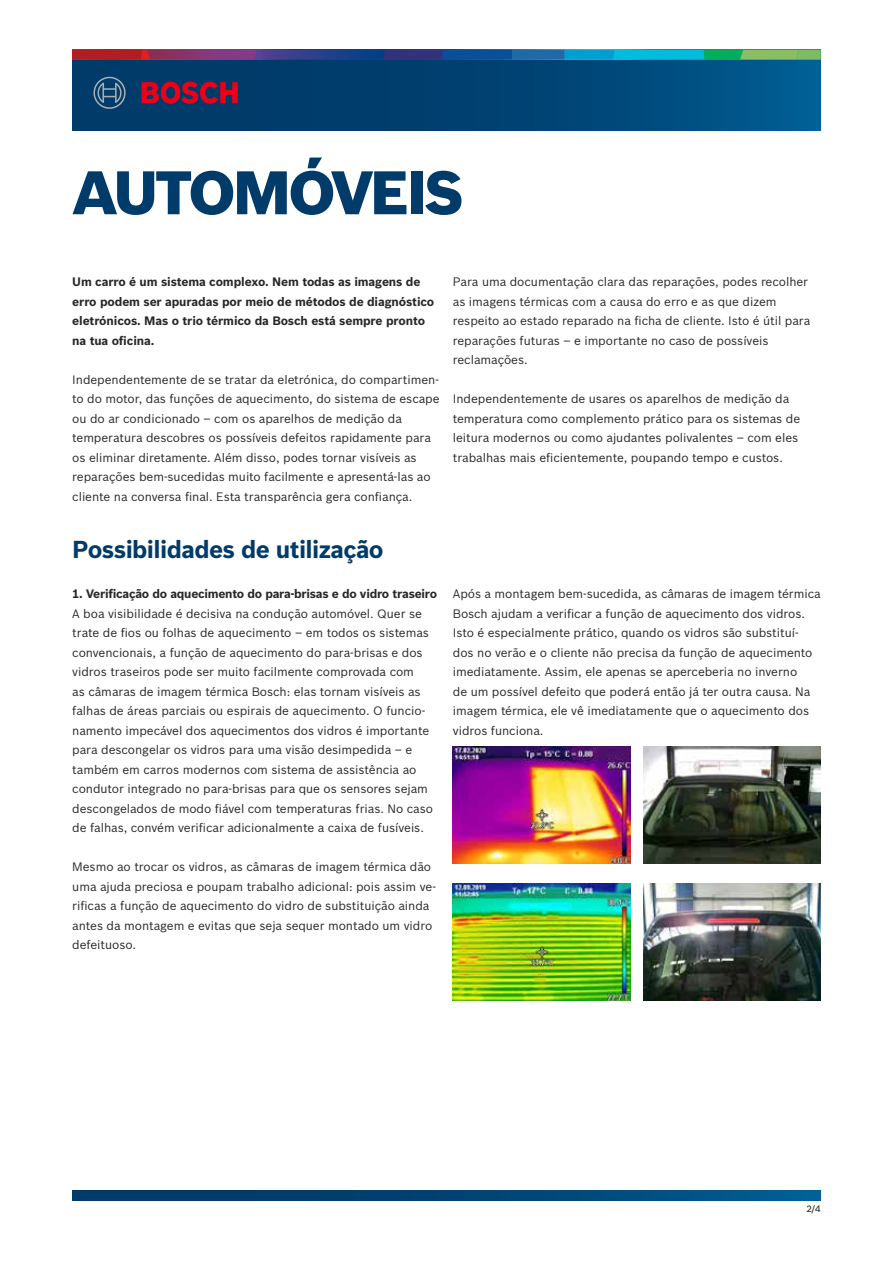
<style>
.page{position:relative;width:893px;height:1263px;background:#fff}
.page>*{position:absolute;margin:0;border:0;box-sizing:border-box;transform-origin:0 0}
.t1{font:900 60px "Bosch Sans";letter-spacing:-.05em;color:#003b6a}
.t2{font:700 24px "Bosch Sans";letter-spacing:-.025em;color:#003b6a}
.t3{font:12px/19.5px "Bosch Sans";letter-spacing:-.005em;color:#292829}
.t4{font:700 12px/19.5px "Bosch Sans";letter-spacing:-.01em;color:#292829}
.t5{font:500 9px "Bosch Sans";color:#292829}
</style>
<div class="page">
<img style="left:453px;top:747px;width:177px;height:117px">
<img style="left:643px;top:747px;width:178px;height:117px">
<img style="left:453px;top:883px;width:177px;height:117px">
<img style="left:643px;top:883px;width:178px;height:117px">
<svg style="left:72px;top:59px;width:749px;height:71px"></svg>
<svg style="left:72px;top:1191px;width:749px;height:9px"></svg>
<svg style="left:72px;top:50px;width:749px;height:9px"></svg>
<svg style="left:142px;top:82px;width:96px;height:22px"></svg>
<svg style="left:93px;top:77px;width:33px;height:32px"></svg>
<h1 class="t1" style="left:72px;top:147px;width:393px">AUTOMÓVEIS</h1>
<p class="t4" style="left:72px;top:271px;width:364px">Um carro é um sistema complexo. Nem todas as imagens de erro podem ser apuradas por meio de métodos de diagnóstico eletrónicos. Mas o trio térmico da Bosch está sempre pronto na tua oficina.</p>
<p class="t3" style="left:72px;top:369px;width:369px">Independentemente de se tratar da eletrónica, do compartimen&shy;to do motor, das funções de aquecimento, do sistema de escape ou do ar condicionado – com os aparelhos de medição da temperatura descobres os possíveis defeitos rapidamente para os eliminar diretamente. Além disso, podes tornar visíveis as reparações bem-sucedidas muito facilmente e apresentá-las ao cliente na conversa final. Esta transparência gera confiança.</p>
<p class="t3" style="left:453px;top:271px;width:359px">Para uma documentação clara das reparações, podes recolher as imagens térmicas com a causa do erro e as que dizem respeito ao estado reparado na ficha de cliente. Isto é útil para reparações futuras – e importante no caso de possíveis reclamações.</p>
<p class="t3" style="left:453px;top:388px;width:349px">Independentemente de usares os aparelhos de medição da temperatura como complemento prático para os sistemas de leitura modernos ou como ajudantes polivalentes – com eles trabalhas mais eficientemente, poupando tempo e custos.</p>
<h2 class="t2" style="left:72px;top:531px;width:313px">Possibilidades de utilização</h2>
<p class="t4" style="left:72px;top:583px;width:366px">1. Verificação do aquecimento do para-brisas e do vidro traseiro</p>
<p class="t3" style="left:72px;top:603px;width:362px">A boa visibilidade é decisiva na condução automóvel. Quer se trate de fios ou folhas de aquecimento – em todos os sistemas convencionais, a função de aquecimento do para-brisas e dos vidros traseiros pode ser muito facilmente comprovada com<br>as câmaras de imagem térmica Bosch: elas tornam visíveis as falhas de áreas parciais ou espirais de aquecimento. O funcio&shy;namento impecável dos aquecimentos dos vidros é importante para descongelar os vidros para uma visão desimpedida – e também em carros modernos com sistema de assistência ao condutor integrado no para-brisas para que os sensores sejam descongelados de modo fiável com temperaturas frias. No caso de falhas, convém verificar adicionalmente a caixa de fusíveis.</p>
<p class="t3" style="left:72px;top:856px;width:365px">Mesmo ao trocar os vidros, as câmaras de imagem térmica dão uma ajuda preciosa e poupam trabalho adicional: pois assim ve&shy;rificas a função de aquecimento do vidro de substituição ainda antes da montagem e evitas que seja sequer montado um vidro defeituoso.</p>
<p class="t3" style="left:453px;top:583px;width:369px">Após a montagem bem-sucedida, as câmaras de imagem térmica Bosch ajudam a verificar a função de aquecimento dos vidros.<br>Isto é especialmente prático, quando os vidros são substituí&shy;dos no verão e o cliente não precisa da função de aquecimento imediatamente. Assim, ele apenas se aperceberia no inverno<br>de um possível defeito que poderá então já ter outra causa. Na imagem térmica, ele vê imediatamente que o aquecimento dos vidros funciona.</p>
<p class="t5" style="left:806px;top:1202px;width:16px">2/4</p>
</div>
